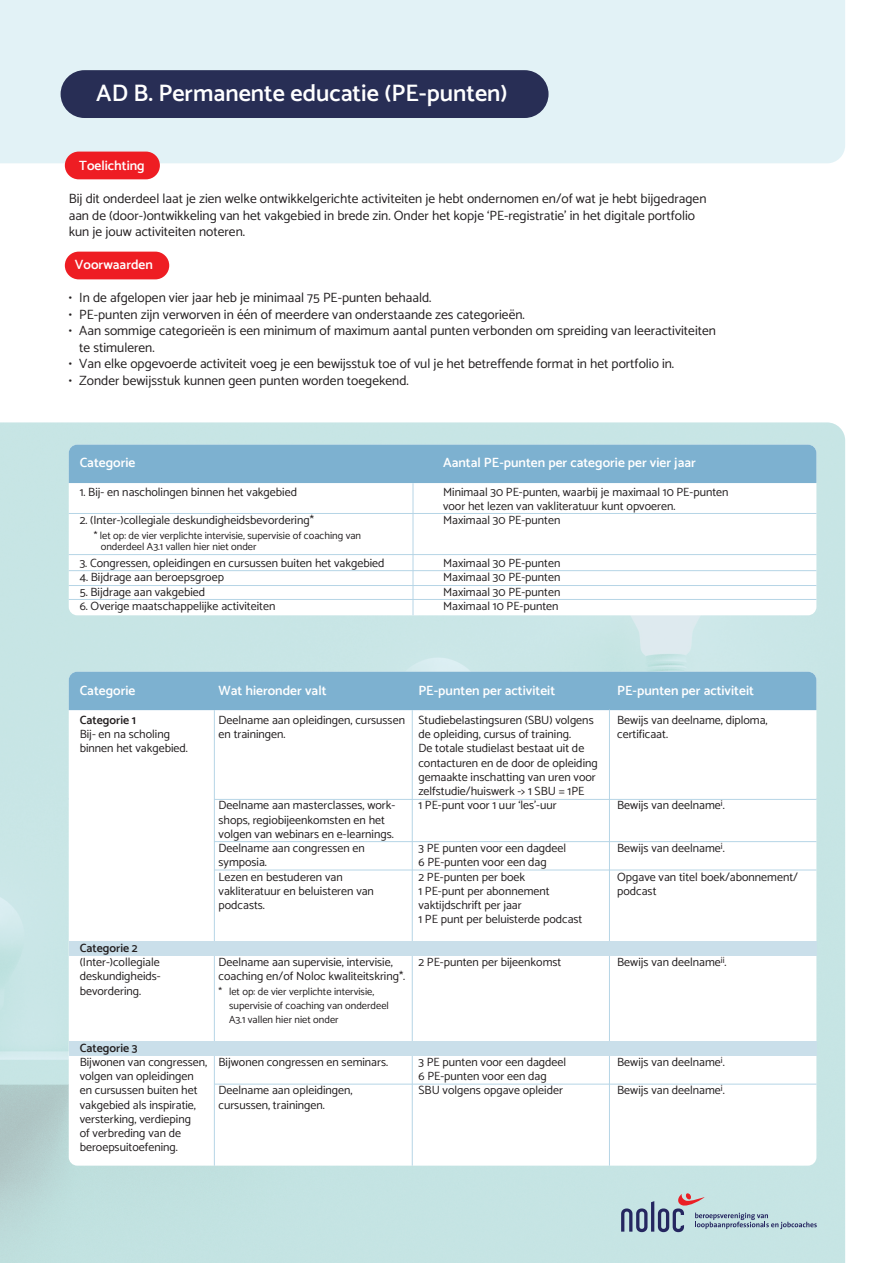
<style>
.page{position:relative;width:893px;height:1263px;background:#fff}
.page>*{position:absolute;margin:0;border:0;box-sizing:border-box;transform-origin:0 0}
.t1{font:600 24px "Catamaran";color:#fff}
.t2{font:13.5px/16.5px "Catamaran";color:#231f20}
.t3{font:600 13.5px "Catamaran";color:#fff}
.t4{font:12px/14.2px "Catamaran";color:#231f20}
.t5{font:600 12px "Catamaran";color:#231f20}
.t6{font:10.5px/14.2px "Catamaran";color:#231f20}
</style>
<div class="page">
<img style="left:0;top:422px;width:845px;height:841px">
<div style="left:69px;top:672px;width:747px;height:494px;background:#fff;border-radius:9px"></div>
<div style="left:0;top:0;width:845px;height:163px;background:#e2f2f6"></div>
<div style="left:65px;top:152px;width:95px;height:27px;background:#ee1d23;border-radius:14px"></div>
<div style="left:65px;top:252px;width:104px;height:27px;background:#ee1d23;border-radius:14px"></div>
<div style="left:61px;top:70px;width:488px;height:48px;background:#282e55;border-radius:24px"></div>
<div style="left:69px;top:445px;width:747px;height:170px;background:#fff;border-radius:9px"></div>
<div style="left:69px;top:445px;width:747px;height:38px;background:#7db1d0"></div>
<hr style="left:69px;top:570px;width:747px;height:1px;background:#b6d5e6">
<hr style="left:69px;top:585px;width:747px;height:1px;background:#b6d5e6">
<hr style="left:69px;top:599px;width:747px;height:1px;background:#b6d5e6">
<hr style="left:214px;top:841px;width:602px;height:1px;background:#b6d5e6">
<hr style="left:215px;top:1084px;width:601px;height:1px;background:#b6d5e6">
<hr style="left:214px;top:870px;width:602px;height:1px;background:#b6d5e6">
<hr style="left:69px;top:513px;width:747px;height:1px;background:#b6d5e6">
<hr style="left:69px;top:554px;width:747px;height:1px;background:#b6d5e6">
<div style="left:69px;top:672px;width:747px;height:38px;background:#7db1d0"></div>
<hr style="left:214px;top:799px;width:602px;height:1px;background:#b6d5e6">
<hr style="left:214px;top:710px;width:1px;height:456px;background:#b6d5e6">
<hr style="left:412px;top:710px;width:1px;height:456px;background:#b6d5e6">
<hr style="left:413px;top:483px;width:1px;height:132px;background:#b6d5e6">
<hr style="left:609px;top:710px;width:1px;height:456px;background:#b6d5e6">
<div style="left:69px;top:940px;width:747px;height:15px;background:#cadfea"></div>
<div style="left:69px;top:1041px;width:747px;height:15px;background:#cadfea"></div>
<svg style="left:621px;top:1193px;width:196px;height:39px;background:#aec4cc"></svg>
<h1 class="t1" style="left:96px;top:74px;width:413px">AD B. Permanente educatie (PE-punten)</h1>
<p class="t3" style="left:79px;top:155px;width:67px">Toelichting</p>
<p class="t2" style="left:69px;top:190px;width:639px">Bij dit onderdeel laat je zien welke ontwikkelgerichte activiteiten je hebt ondernomen en/of wat je hebt bijgedragen aan de (door-)ontwikkeling van het vakgebied in brede zin. Onder het kopje ‘PE-registratie’ in het digitale portfolio kun je jouw activiteiten noteren.</p>
<p class="t3" style="left:75px;top:254px;width:80px">Voorwaarden</p>
<p class="t2" style="left:69px;top:289px;width:364px">• In de afgelopen vier jaar heb je minimaal 75 PE-punten behaald.</p>
<p class="t2" style="left:69px;top:306px;width:458px">• PE-punten zijn verworven in één of meerdere van onderstaande zes categorieën.</p>
<p class="t2" style="left:79px;top:322px;width:638px;text-indent:-11px">• Aan sommige categorieën is een minimum of maximum aantal punten verbonden om spreiding van leeractiviteiten te stimuleren.</p>
<p class="t2" style="left:69px;top:355px;width:607px">• Van elke opgevoerde activiteit voeg je een bewijsstuk toe of vul je het betreffende format in het portfolio in.</p>
<p class="t2" style="left:69px;top:372px;width:342px">• Zonder bewijsstuk kunnen geen punten worden toegekend.</p>
<p class="t3" style="left:80px;top:452px;width:57px">Categorie</p>
<p class="t4" style="left:80px;top:484px;width:219px">1. Bij- en nascholingen binnen het vakgebied</p>
<p class="t4" style="left:80px;top:513px;width:236px">2. (Inter-)collegiale deskundigheidsbevordering*</p>
<p class="t6" style="left:101px;top:529px;width:262px;line-height:11.2px;text-indent:-7px">* let op: de vier verplichte intervisie, supervisie of coaching van onderdeel A3.1 vallen hier niet onder</p>
<p class="t4" style="left:80px;top:556px;width:306px">3. Congressen, opleidingen en cursussen buiten het vakgebied</p>
<p class="t4" style="left:80px;top:570px;width:146px">4. Bijdrage aan beroepsgroep</p>
<p class="t4" style="left:80px;top:584px;width:127px">5. Bijdrage aan vakgebied</p>
<p class="t4" style="left:80px;top:598px;width:197px">6. Overige maatschappelijke activiteiten</p>
<p class="t3" style="left:443px;top:452px;width:254px">Aantal PE-punten per categorie per vier jaar</p>
<p class="t4" style="left:443px;top:484px;width:287px">Minimaal 30 PE-punten, waarbij je maximaal 10 PE-punten voor het lezen van vakliteratuur kunt opvoeren.<br>Maximaal 30 PE-punten</p>
<p class="t4" style="left:443px;top:556px;width:119px;text-align:justify">Maximaal 30 PE-punten Maximaal 30 PE-punten Maximaal 30 PE-punten Maximaal 10 PE-punten</p>
<p class="t3" style="left:80px;top:680px;width:57px">Categorie</p>
<p class="t5" style="left:80px;top:711px;width:58px">Categorie 1</p>
<p class="t4" style="left:80px;top:727px;width:110px">Bij- en na scholing binnen het vakgebied.</p>
<p class="t3" style="left:219px;top:680px;width:109px">Wat hieronder valt</p>
<p class="t4" style="left:219px;top:712px;width:188px">Deelname aan opleidingen, cursussen en trainingen.</p>
<p class="t4" style="left:219px;top:798px;width:178px">Deelname aan masterclasses, work&shy;shops, regiobijeenkomsten en het volgen van webinars en e-learnings.<br>Deelname aan congressen en symposia.<br>Lezen en bestuderen van vakliteratuur en beluisteren van podcasts.</p>
<p class="t5" style="left:80px;top:939px;width:60px">Categorie 2</p>
<p class="t4" style="left:80px;top:955px;width:83px;text-align:justify">(Inter-)collegiale deskundigheids&shy;bevordering.</p>
<p class="t5" style="left:80px;top:1038px;width:59px">Categorie 3</p>
<p class="t4" style="left:80px;top:1054px;width:129px">Bijwonen van congressen, volgen van opleidingen en cursussen buiten het vakgebied als inspiratie, versterking, verdieping<br>of verbreding van de beroepsuitoefening.</p>
<p class="t4" style="left:219px;top:954px;width:188px">Deelname aan supervisie, intervisie, coaching en/of Noloc kwaliteitskring*.</p>
<p class="t6" style="left:229px;top:984px;width:161px;text-indent:-10px">* let op: de vier verplichte intervisie, supervisie of coaching van onderdeel<br>A3.1 vallen hier niet onder</p>
<p class="t4" style="left:219px;top:1054px;width:171px">Bijwonen congressen en seminars.</p>
<p class="t4" style="left:219px;top:1083px;width:136px">Deelname aan opleidingen, cursussen, trainingen.</p>
<p class="t3" style="left:418px;top:680px;width:138px">PE-punten per activiteit</p>
<p class="t4" style="left:418px;top:712px;width:181px">Studiebelastingsuren (SBU) volgens de opleiding, cursus of training.<br>De totale studielast bestaat uit de contacturen en de door de opleiding gemaakte inschatting van uren voor zelfstudie/huiswerk -&gt; 1 SBU = 1PE<br>1 PE-punt voor 1 uur ‘les’-uur</p>
<p class="t4" style="left:418px;top:841px;width:165px">3 PE punten voor een dagdeel<br>6 PE-punten voor een dag<br>2 PE-punten per boek<br>1 PE-punt per abonnement vaktijdschrift per jaar<br>1 PE punt per beluisterde podcast</p>
<p class="t4" style="left:418px;top:954px;width:144px">2 PE-punten per bijeenkomst</p>
<p class="t4" style="left:418px;top:1054px;width:149px">3 PE punten voor een dagdeel<br>6 PE-punten voor een dag<br>SBU volgens opgave opleider</p>
<p class="t3" style="left:617px;top:680px;width:138px">PE-punten per activiteit</p>
<p class="t4" style="left:617px;top:712px;width:152px">Bewijs van deelname, diploma, certificaat.</p>
<p class="t4" style="left:617px;top:798px;width:109px">Bewijs van deelname<sup>i</sup>.</p>
<p class="t4" style="left:617px;top:841px;width:109px">Bewijs van deelname<sup>i</sup>.</p>
<p class="t4" style="left:617px;top:869px;width:182px">Opgave van titel boek/abonnement/ podcast</p>
<p class="t4" style="left:617px;top:955px;width:111px">Bewijs van deelname<sup>ii</sup>.</p>
<p class="t4" style="left:617px;top:1054px;width:109px">Bewijs van deelname<sup>i</sup>.</p>
<p class="t4" style="left:617px;top:1083px;width:109px">Bewijs van deelname<sup>i</sup>.</p>
</div>
